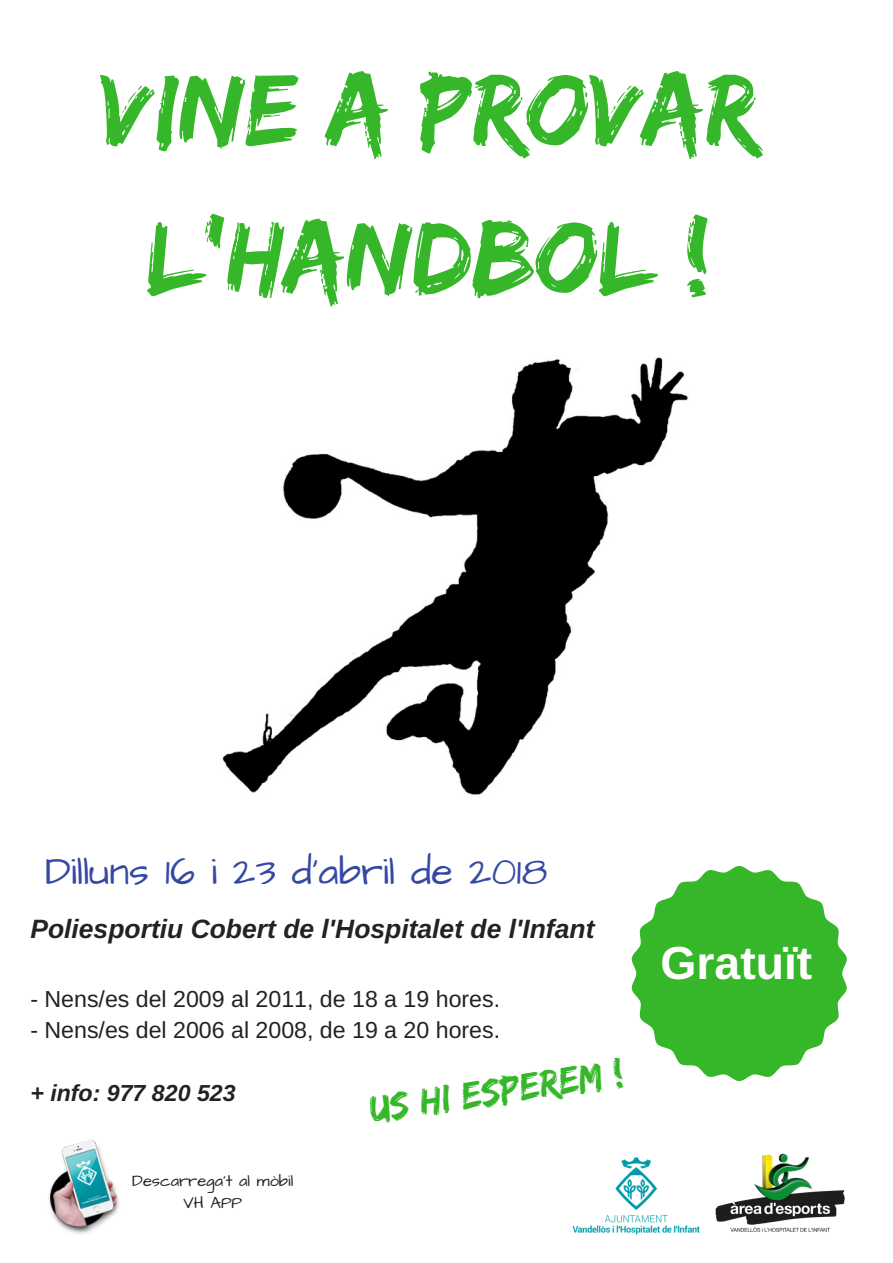
<style>
.page{position:relative;width:893px;height:1263px;background:#fff}
.page>*{position:absolute;margin:0;border:0;box-sizing:border-box;transform-origin:0 0}
.t1{font:105.9px/147.4px "Edo SZ";color:#35b729;text-align:center}
.t2{font:700 46.35px "Arimo";color:#fff}
.t3{font:39.75px "Architects Daughter";color:#3549a4}
.t4{font:39.75px "Edo SZ";color:#35b729}
.t5{font:italic 700 26.55px "Arimo";color:#222}
.t6{font:23.25px "Arimo";color:#222}
.t7{font:italic 700 23.25px "Arimo";color:#222}
.t8{font:16.5px/22.5px "Architects Daughter";color:#222;text-align:center}
</style>
<div class="page">
<svg style="left:632px;top:866px;width:215px;height:215px;fill:#35b729"></svg>
<img style="left:222px;top:357px;width:466px;height:438px">
<img style="left:715px;top:1153px;width:130px;height:79px">
<img style="left:572px;top:1157px;width:128px;height:78px">
<img style="left:49px;top:1140px;width:70px;height:94px">
<h1 class="t1" style="left:100px;top:34px;width:659px">VINE A PROVAR<br>L'HANDBOL !</h1>
<h3 class="t3" style="left:45px;top:845px;width:504px">Dilluns 16 i 23 d'abril de 2018</h3>
<p class="t5" style="left:30px;top:914px;width:566px">Poliesportiu Cobert de l'Hospitalet de l'Infant</p>
<p class="t6" style="left:30px;top:986px;width:471px">- Nens/es del 2009 al 2011, de 18 a 19 hores.</p>
<p class="t6" style="left:30px;top:1017px;width:471px">- Nens/es del 2006 al 2008, de 19 a 20 hores.</p>
<p class="t7" style="left:30px;top:1080px;width:207px">+ info: 977 820 523</p>
<p class="t8" style="left:132px;top:1170px;width:162px">Descarrega't al mòbil<br>VH APP</p>
<h3 class="t4" style="left:367px;top:1086px;width:258px;rotate:-8deg">US HI ESPEREM !</h3>
<h2 class="t2" style="left:660px;top:936px;width:153px">Gratuït</h2>
</div>
